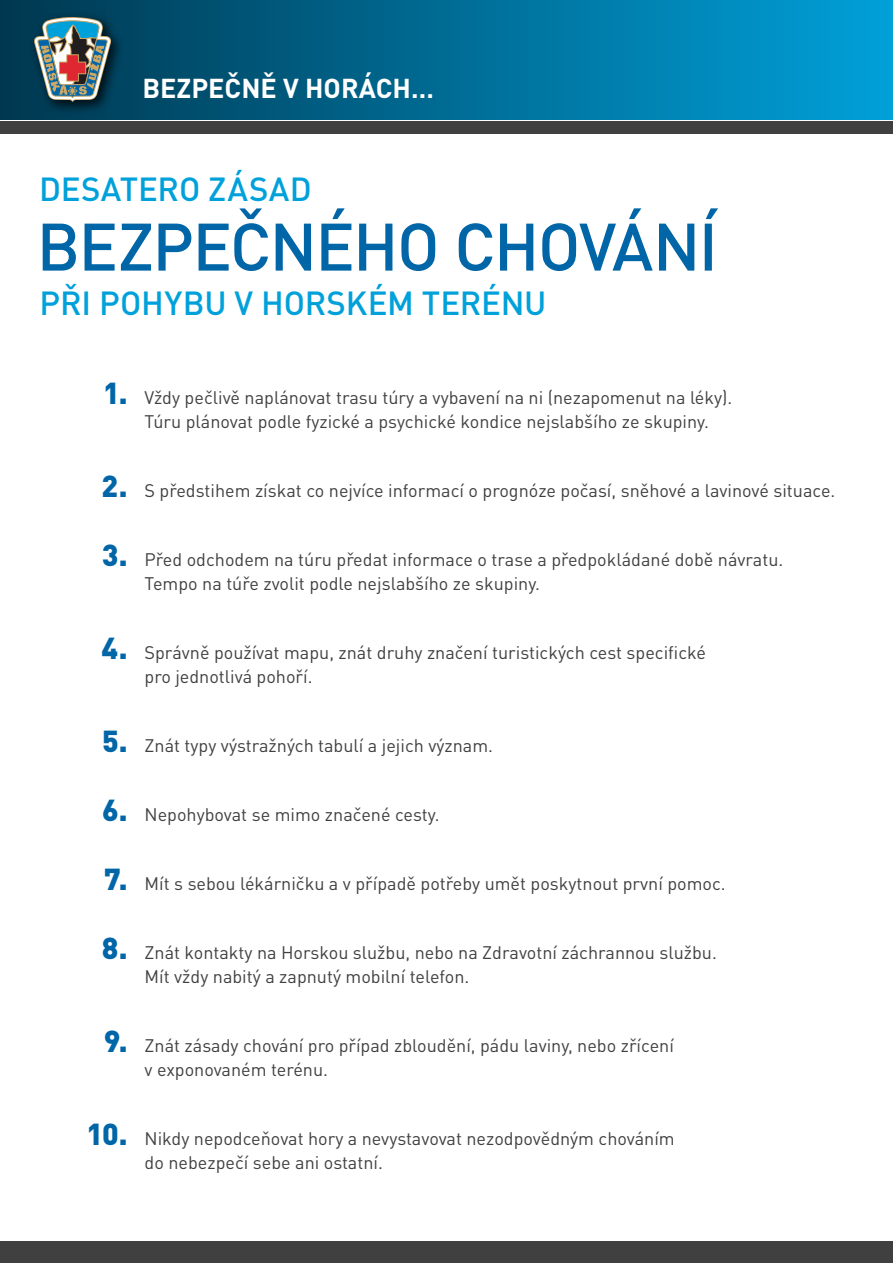
<style>
.page{position:relative;width:893px;height:1263px;background:#fff}
.page>*{position:absolute;margin:0;border:0;box-sizing:border-box;transform-origin:0 0}
.t1{font:500 66px "DIN Pro";letter-spacing:-.03em;color:#0066a7}
.t2{font:500 33px "DIN Pro";letter-spacing:-.005em;color:#00a1da}
.t3{font:900 30px "DIN Pro";color:#0066a7}
.t4{font:700 27px "DIN Pro";color:#fff}
.t5{font:18px/24px "DIN Pro";color:#404040}
</style>
<div class="page">
<div style="left:0;top:0;width:893px;height:119px;background:linear-gradient(to right,#00374f,#00a0d9)"></div>
<div style="left:0;top:121px;width:893px;height:13px;background:#404040"></div>
<div style="left:0;top:1242px;width:893px;height:21px;background:#404040"></div>
<img style="left:24px;top:8px;width:107px;height:112px">
<svg style="left:34px;top:17px;width:77px;height:85px;background:#6c7d81"></svg>
<h3 class="t4" style="left:142px;top:70px;width:293px">BEZPEČNĚ V HORÁCH…</h3>
<h2 class="t2" style="left:39px;top:167px;width:274px">DESATERO ZÁSAD</h2>
<h1 class="t1" style="left:37px;top:202px;width:683px">BEZPEČNÉHO CHOVÁNÍ</h1>
<h2 class="t2" style="left:40px;top:280px;width:508px">PŘI POHYBU V HORSKÉM TERÉNU</h2>
<h3 class="t3" style="left:103px;top:373px;width:26px">1.</h3>
<h3 class="t3" style="left:102px;top:466px;width:27px">2.</h3>
<h3 class="t3" style="left:102px;top:535px;width:27px">3.</h3>
<h3 class="t3" style="left:101px;top:628px;width:28px">4.</h3>
<h3 class="t3" style="left:102px;top:721px;width:27px">5.</h3>
<h3 class="t3" style="left:102px;top:790px;width:27px">6.</h3>
<h3 class="t3" style="left:104px;top:859px;width:25px">7.</h3>
<h3 class="t3" style="left:102px;top:928px;width:27px">8.</h3>
<h3 class="t3" style="left:104px;top:1021px;width:25px">9.</h3>
<h3 class="t3" style="left:87px;top:1114px;width:43px">10.</h3>
<p class="t5" style="left:145px;top:385px;width:589px">Vždy pečlivě naplánovat trasu túry a vybavení na ni (nezapomenut na léky).<br>Túru plánovat podle fyzické a psychické kondice nejslabšího ze skupiny.</p>
<p class="t5" style="left:145px;top:478px;width:692px">S předstihem získat co nejvíce informací o prognóze počasí, sněhové a lavinové situace.</p>
<p class="t5" style="left:145px;top:547px;width:640px">Před odchodem na túru předat informace o trase a předpokládané době návratu.<br>Tempo na túře zvolit podle nejslabšího ze skupiny.</p>
<p class="t5" style="left:145px;top:640px;width:563px">Správně používat mapu, znát druhy značení turistických cest specifické pro jednotlivá pohoří.</p>
<p class="t5" style="left:145px;top:733px;width:350px">Znát typy výstražných tabulí a jejich význam.</p>
<p class="t5" style="left:145px;top:802px;width:296px">Nepohybovat se mimo značené cesty.</p>
<p class="t5" style="left:145px;top:871px;width:583px">Mít s sebou lékárničku a v případě potřeby umět poskytnout první pomoc.</p>
<p class="t5" style="left:145px;top:940px;width:574px">Znát kontakty na Horskou službu, nebo na Zdravotní záchrannou službu.<br>Mít vždy nabitý a zapnutý mobilní telefon.</p>
<p class="t5" style="left:145px;top:1033px;width:531px">Znát zásady chování pro případ zbloudění, pádu laviny, nebo zřícení v exponovaném terénu.</p>
<p class="t5" style="left:145px;top:1126px;width:532px">Nikdy nepodceňovat hory a nevystavovat nezodpovědným chováním do nebezpečí sebe ani ostatní.</p>
</div>
